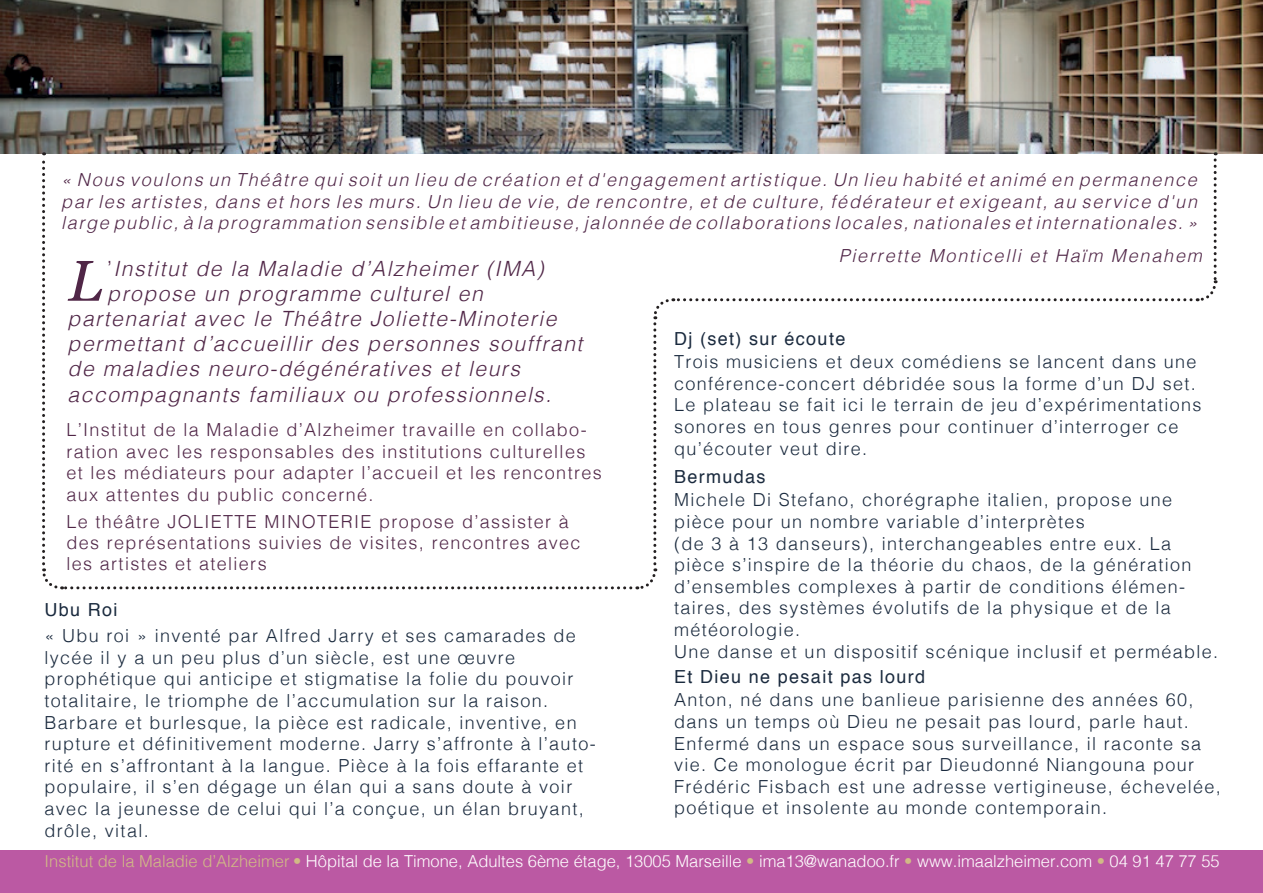
<style>
.page{position:relative;width:1263px;height:893px;background:#fff}
.page>*{position:absolute;margin:0;border:0;box-sizing:border-box;transform-origin:0 0}
.t1{font:italic 57.3px "Georgia";color:#502647}
.t2{font:italic 300 21px "Helvetica";letter-spacing:.075em;color:#502647}
.t3{font:300 18px/21.6px "Helvetica";letter-spacing:.075em;color:#1a2a3e}
.t4{font:italic 300 18px/21.6px "Helvetica";letter-spacing:.095em;color:#502647;text-align:justify}
.t5{font:300 18px/21.6px "Helvetica";letter-spacing:.075em;color:#502647}
.t6{font:18px "Helvetica";letter-spacing:.075em;color:#1a2a3e}
.t7{font:300 16.5px "Helvetica";color:#fff}
.s1{font-style:normal}
.s2{color:#d1ba86}
</style>
<div class="page">
<img style="left:0;top:0;width:1263px;height:154px">
<div style="left:0;top:850px;width:1263px;height:43px;background:#bb59a3"></div>
<svg style="left:1197px;top:152px;width:21px;height:150px"></svg>
<svg style="left:40px;top:152px;width:1151px;height:438px"></svg>
<p class="t4" style="left:61px;top:168px;width:1137px">« Nous voulons un Théâtre qui soit un lieu de création et d'engagement artistique. Un lieu habité et animé en permanence par les artistes, dans et hors les murs. Un lieu de vie, de rencontre, et de culture, fédérateur et exigeant, au service d'un large public, à la programmation sensible et ambitieuse, jalonnée de collaborations locales, nationales et internationales. »</p>
<h1 class="t1" style="left:68px;top:239px;width:36px">L</h1>
<p class="t2" style="left:107px;top:250px;width:438px"><span class="s1">’</span>Institut de la Maladie d’Alzheimer (IMA)</p>
<p class="t2" style="left:107px;top:275px;width:377px">propose un programme culturel en</p>
<p class="t2" style="left:68px;top:301px;width:490px">partenariat avec le Théâtre Joliette-Minoterie</p>
<p class="t2" style="left:68px;top:326px;width:516px">permettant d’accueillir des personnes souffrant</p>
<p class="t2" style="left:68px;top:351px;width:454px">de maladies neuro-dégénératives et leurs</p>
<p class="t2" style="left:68px;top:376px;width:485px">accompagnants familiaux ou professionnels.</p>
<p class="t5" style="left:67px;top:418px;width:537px">L’Institut de la Maladie d’Alzheimer travaille en collabo&shy;ration avec les responsables des institutions culturelles et les médiateurs pour adapter l’accueil et les rencontres aux attentes du public concerné.</p>
<p class="t5" style="left:67px;top:509px;width:516px">Le théâtre JOLIETTE MINOTERIE propose d’assister à des représentations suivies de visites, rencontres avec les artistes et ateliers</p>
<p class="t6" style="left:44px;top:596px;width:75px">Ubu Roi</p>
<p class="t3" style="left:44px;top:624px;width:553px">« Ubu roi » inventé par Alfred Jarry et ses camarades de lycée il y a un peu plus d’un siècle, est une œuvre prophétique qui anticipe et stigmatise la folie du pouvoir totalitaire, le triomphe de l’accumulation sur la raison.<br>Barbare et burlesque, la pièce est radicale, inventive, en rupture et définitivement moderne. Jarry s’affronte à l’auto&shy;rité en s’affrontant à la langue. Pièce à la fois effarante et populaire, il s’en dégage un élan qui a sans doute à voir avec la jeunesse de celui qui l’a conçue, un élan bruyant, drôle, vital.</p>
<p class="t4" style="left:839px;top:243px;width:365px">Pierrette Monticelli et Haïm Menahem</p>
<p class="t6" style="left:674px;top:325px;width:173px">Dj (set) sur écoute</p>
<p class="t3" style="left:674px;top:350px;width:529px">Trois musiciens et deux comédiens se lancent dans une conférence-concert débridée sous la forme d’un DJ set.<br>Le plateau se fait ici le terrain de jeu d’expérimentations sonores en tous genres pour continuer d’interroger ce qu’écouter veut dire.</p>
<p class="t6" style="left:674px;top:463px;width:93px">Bermudas</p>
<p class="t3" style="left:674px;top:488px;width:546px">Michele Di Stefano, chorégraphe italien, propose une pièce pour un nombre variable d’interprètes<br>(de 3 à 13 danseurs), interchangeables entre eux. La pièce s’inspire de la théorie du chaos, de la génération d’ensembles complexes à partir de conditions élémen&shy;taires, des systèmes évolutifs de la physique et de la météorologie.<br>Une danse et un dispositif scénique inclusif et perméable.</p>
<p class="t6" style="left:674px;top:663px;width:253px">Et Dieu ne pesait pas lourd</p>
<p class="t3" style="left:674px;top:688px;width:548px">Anton, né dans une banlieue parisienne des années 60, dans un temps où Dieu ne pesait pas lourd, parle haut.<br>Enfermé dans un espace sous surveillance, il raconte sa vie. Ce monologue écrit par Dieudonné Niangouna pour Frédéric Fisbach est une adresse vertigineuse, échevelée, poétique et insolente au monde contemporain.</p>
<p class="t7" style="left:45px;top:847px;width:1176px"><span class="s2">Institut de la Maladie d’Alzheimer •</span> Hôpital de la Timone, Adultes 6ème étage, 13005 Marseille <span class="s2">•</span> ima13@wanadoo.fr <span class="s2">•</span> www.imaalzheimer.com <span class="s2">•</span> 04 91 47 77 55</p>
</div>
